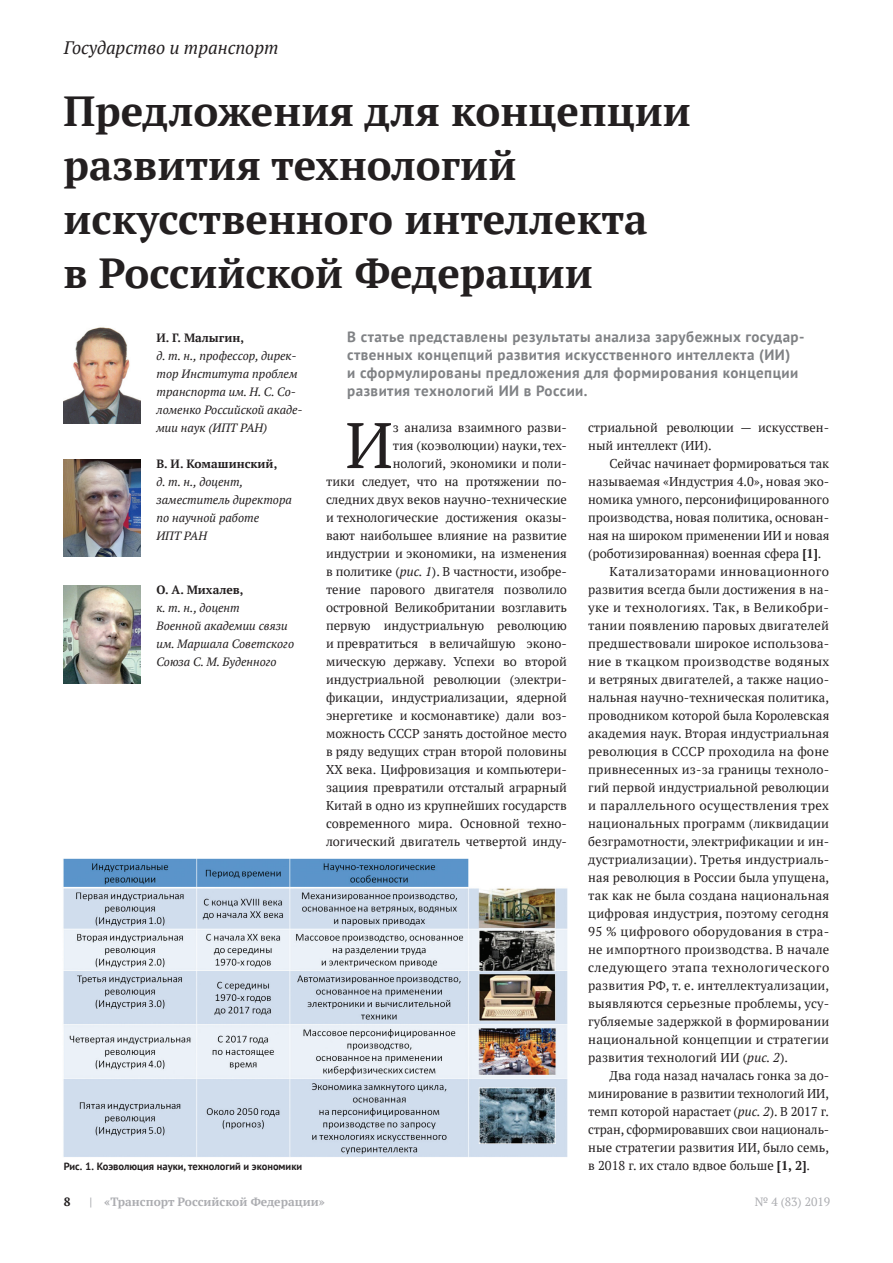
<style>
.page{position:relative;width:893px;height:1263px;background:#fff}
.page>*{position:absolute;margin:0;border:0;box-sizing:border-box;transform-origin:0 0}
.t1{font:64.2px "PT Serif";color:#231f20}
.t2{font:700 42px/54px "PT Serif";color:#231f20}
.t3{font:italic 18px "PT Serif";color:#231f20}
.t4{font:700 15px/18px "PT Sans";letter-spacing:.03em;color:#808285}
.t5{font:12.75px/18px "PT Serif";color:#231f20;text-align:right}
.t6{font:12.75px "PT Serif";letter-spacing:.02em;color:#231f20}
.t7{font:12.75px "PT Serif";letter-spacing:.025em;color:#231f20}
.t8{font:12.75px "PT Serif";letter-spacing:.03em;color:#231f20}
.t9{font:12.75px "PT Serif";letter-spacing:.04em;color:#231f20}
.t10{font:italic 12px/18px "PT Serif";color:#231f20}
.t11{font:700 12px "PT Serif";color:#231f20}
.t12{font:700 12px "PT Serif";color:#acadb1}
.t13{font:12px "PT Serif";color:#acadb1}
.t14{font:700 10.5px "PT Sans";color:#231f20}
.s1{font-style:italic}
.s2{font-weight:700}
</style>
<div class="page">
<img style="left:64px;top:327px;width:76px;height:97px">
<img style="left:64px;top:459px;width:76px;height:98px">
<img style="left:64px;top:586px;width:76px;height:97px">
<img style="left:63px;top:858px;width:505px;height:299px">
<h3 class="t3" style="left:64px;top:36px;width:216px">Государство и транспорт</h3>
<h2 class="t2" style="left:63px;top:83px;width:629px">Предложения для концепции развития технологий искусственного интеллекта<br>в Российской Федерации</h2>
<p class="t11" style="left:156px;top:330px;width:89px">И. Г. Малыгин,</p>
<p class="t10" style="left:156px;top:347px;width:148px">д. т. н., профессор, дирек&shy;тор Института проблем транспорта им. Н. С. Со&shy;ломенко Российской акаде&shy;мии наук (ИПТ РАН)</p>
<p class="t11" style="left:156px;top:456px;width:122px">В. И. Комашинский,</p>
<p class="t10" style="left:156px;top:473px;width:137px">д. т. н., доцент, заместитель директора по научной работе<br>ИПТ РАН</p>
<p class="t11" style="left:156px;top:582px;width:88px">О. А. Михалев,</p>
<p class="t10" style="left:156px;top:599px;width:139px">к. т. н., доцент<br>Военной академии связи им. Маршала Советского<br>Союза С. М. Буденного</p>
<p class="t4" style="left:347px;top:327px;width:459px">В статье представлены результаты анализа зарубежных государ&shy;ственных концепций развития искусственного интеллекта (ИИ)<br>и сформулированы предложения для формирования концепции развития технологий ИИ в России.</p>
<h1 class="t1" style="left:345px;top:404px;width:49px">И</h1>
<p class="t5" style="left:326px;top:418px;width:242px">з анализа взаимного разви-<br>тия (коэволюции) науки, тех-<br>нологий, экономики и поли-<br>тики следует, что на протяжении по&shy;следних двух веков научно-технические и технологические достижения оказы&shy;вают наибольшее влияние на развитие индустрии и экономики, на изменения в политике (<span class="s1">рис. 1</span>). В частности, изобре&shy;тение парового двигателя позволило островной Великобритании возглавить первую индустриальную революцию и превратиться в величайшую эконо&shy;мическую державу. Успехи во второй индустриальной революции (электри&shy;фикации, индустриализации, ядерной энергетике и космонавтике) дали воз&shy;можность СССР занять достойное место в ряду ведущих стран второй половины XX века. Цифровизация и компьютери&shy;зациия превратили отсталый аграрный Китай в одно из крупнейших государств современного мира. Основной техно&shy;логический двигатель четвертой инду-</p>
<p class="t5" style="left:588px;top:418px;width:242px;text-align:left">стриальной революции — искусствен&shy;ный интеллект (ИИ).</p>
<p class="t5" style="left:609px;top:454px;width:221px">Сейчас начинает формироваться так</p>
<p class="t5" style="left:588px;top:472px;width:242px">называемая «Индустрия 4.0», новая эко-</p>
<p class="t5" style="left:588px;top:490px;width:242px">номика умного, персонифицированного</p>
<p class="t5" style="left:588px;top:508px;width:242px">производства, новая политика, основан-</p>
<p class="t5" style="left:588px;top:526px;width:243px">ная на широком применении ИИ и новая</p>
<p class="t5" style="left:588px;top:544px;width:235px">(роботизированная) военная сфера <span class="s2">[1]</span>.</p>
<p class="t7" style="left:609px;top:563px;width:221px">Катализаторами инновационного</p>
<p class="t5" style="left:588px;top:580px;width:242px">развития всегда были достижения в на-</p>
<p class="t8" style="left:588px;top:599px;width:242px">уке и технологиях. Так, в Великобри-</p>
<p class="t5" style="left:588px;top:616px;width:242px">тании появлению паровых двигателей</p>
<p class="t5" style="left:588px;top:634px;width:242px">предшествовали широкое использова-</p>
<p class="t6" style="left:588px;top:653px;width:242px">ние в ткацком производстве водяных</p>
<p class="t5" style="left:588px;top:670px;width:242px">и ветряных двигателей, а также нацио-</p>
<p class="t5" style="left:588px;top:688px;width:242px">нальная научно-техническая политика,</p>
<p class="t5" style="left:588px;top:706px;width:243px">проводником которой была Королевская</p>
<p class="t5" style="left:588px;top:724px;width:242px">академия наук. Вторая индустриальная</p>
<p class="t5" style="left:588px;top:742px;width:242px">революция в СССР проходила на фоне</p>
<p class="t5" style="left:588px;top:760px;width:242px">привнесенных из-за границы техноло-</p>
<p class="t5" style="left:588px;top:778px;width:242px">гий первой индустриальной революции</p>
<p class="t7" style="left:588px;top:797px;width:242px">и параллельного осуществления трех</p>
<p class="t5" style="left:588px;top:814px;width:242px">национальных программ (ликвидации</p>
<p class="t5" style="left:588px;top:832px;width:242px">безграмотности, электрификации и ин-</p>
<p class="t5" style="left:588px;top:850px;width:242px">дустриализации). Третья индустриаль-</p>
<p class="t5" style="left:588px;top:868px;width:242px">ная революция в России была упущена,</p>
<p class="t5" style="left:588px;top:886px;width:243px">так как не была создана национальная</p>
<p class="t5" style="left:588px;top:904px;width:242px">цифровая индустрия, поэтому сегодня</p>
<p class="t6" style="left:588px;top:923px;width:242px">95 % цифрового оборудования в стра-</p>
<p class="t5" style="left:588px;top:940px;width:243px">не импортного производства. В начале</p>
<p class="t9" style="left:588px;top:959px;width:243px">следующего этапа технологического</p>
<p class="t5" style="left:588px;top:976px;width:243px">развития РФ, т. е. интеллектуализации,</p>
<p class="t5" style="left:588px;top:994px;width:242px">выявляются серьезные проблемы, усу-</p>
<p class="t5" style="left:588px;top:1012px;width:242px">губляемые задержкой в формировании</p>
<p class="t5" style="left:588px;top:1030px;width:242px">национальной концепции и стратегии</p>
<p class="t5" style="left:588px;top:1048px;width:201px">развития технологий ИИ (<span class="s1">рис. 2</span>).</p>
<p class="t5" style="left:609px;top:1066px;width:221px">Два года назад началась гонка за до-</p>
<p class="t5" style="left:588px;top:1084px;width:242px">минирование в развитии технологий ИИ,</p>
<p class="t5" style="left:588px;top:1102px;width:242px">темп которой нарастает (<span class="s1">рис. 2</span>). В 2017 г.</p>
<p class="t5" style="left:588px;top:1120px;width:242px">стран, сформировавших свои националь-</p>
<p class="t5" style="left:588px;top:1138px;width:242px">ные стратегии развития ИИ, было семь,</p>
<p class="t14" style="left:64px;top:1159px;width:240px">Рис. 1. Коэволюция науки, технологий и экономики</p>
<p class="t5" style="left:588px;top:1156px;width:223px">в 2018 г. их стало вдвое больше <span class="s2">[1, 2]</span>.</p>
<p class="t11" style="left:64px;top:1194px;width:8px">8</p>
<p class="t12" style="left:89px;top:1194px;width:237px">| «Транспорт Российской Федерации»</p>
<p class="t13" style="left:755px;top:1194px;width:77px">№ 4 (83) 2019</p>
</div>
